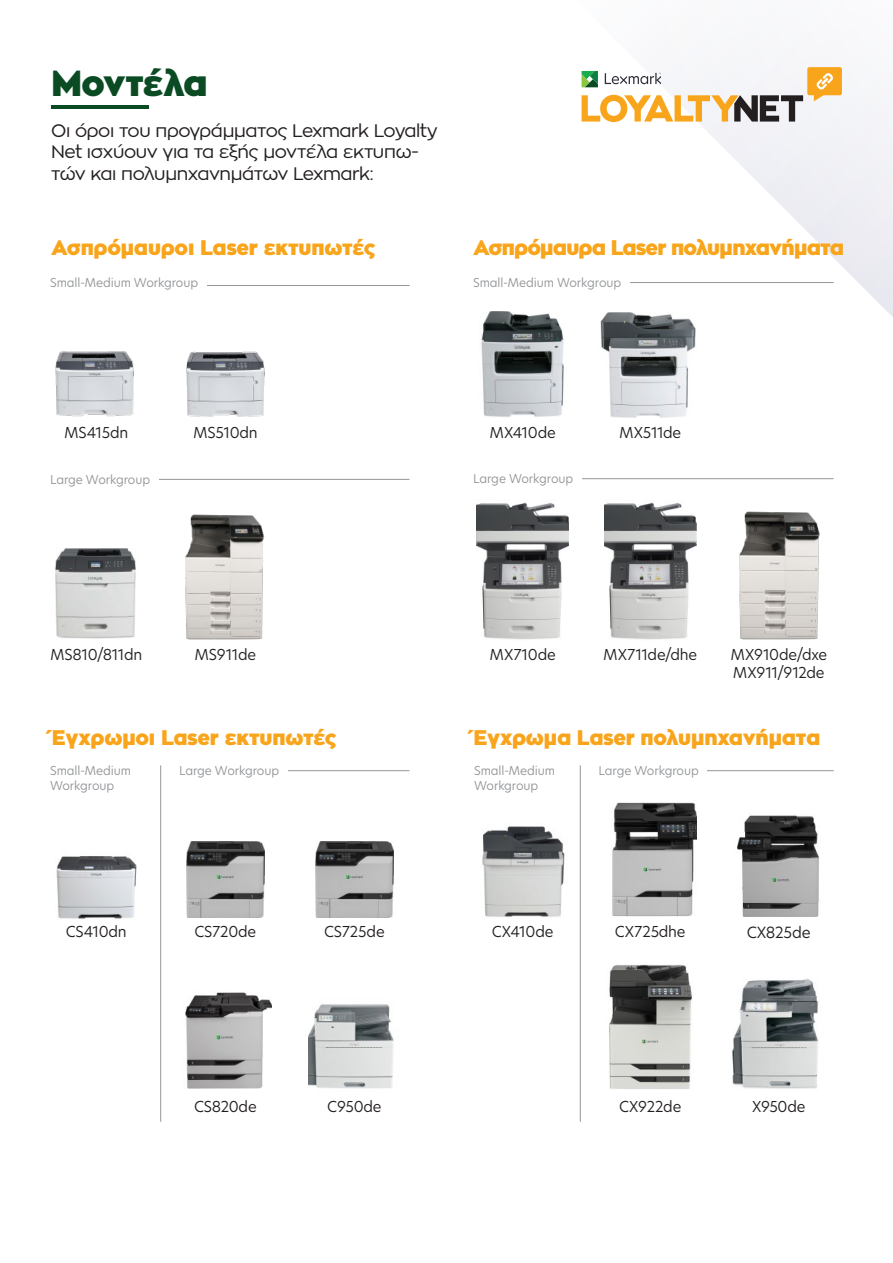
<style>
.page{position:relative;width:893px;height:1263px;background:#fff}
.page>*{position:absolute;margin:0;border:0;box-sizing:border-box;transform-origin:0 0}
.t1{font:900 36px "Zona Pro";letter-spacing:-.025em;color:#0b4b24}
.t2{font:900 21px "Zona Pro";letter-spacing:-.02em;color:#f9a51b}
.t3{font:900 21px "Zona Pro";letter-spacing:-.04em;color:#f9a51b}
.t4{font:18px/21.6px "Zona Pro";letter-spacing:-.025em;color:#231f20}
.t5{font:15.15px "TP Hero";letter-spacing:-.02em;color:#231f20}
.t6{font:14.85px/18px "TP Hero";letter-spacing:-.02em;color:#231f20}
.t7{font:12px/15px "TP Hero";letter-spacing:-.01em;color:#939598}
</style>
<div class="page">
<svg style="left:607px;top:94px;width:286px;height:223px"></svg>
<svg style="left:581px;top:67px;width:261px;height:55px"></svg>
<hr style="left:51px;top:105px;width:98px;height:3px;background:#0b4b24">
<img style="left:56px;top:856px;width:81px;height:63px">
<img style="left:185px;top:514px;width:80px;height:126px">
<img style="left:55px;top:351px;width:79px;height:66px">
<img style="left:481px;top:311px;width:83px;height:106px">
<img style="left:55px;top:548px;width:81px;height:90px">
<img style="left:186px;top:351px;width:79px;height:66px">
<img style="left:600px;top:313px;width:101px;height:104px">
<img style="left:604px;top:502px;width:92px;height:138px">
<img style="left:477px;top:502px;width:92px;height:138px">
<img style="left:482px;top:826px;width:83px;height:91px">
<img style="left:733px;top:979px;width:86px;height:110px">
<img style="left:739px;top:511px;width:81px;height:129px">
<hr style="left:51px;top:285px;width:358px;height:1px;background:#939598">
<hr style="left:474px;top:282px;width:360px;height:1px;background:#939598">
<hr style="left:51px;top:479px;width:358px;height:1px;background:#939598">
<hr style="left:180px;top:770px;width:229px;height:1px;background:#939598">
<hr style="left:600px;top:770px;width:234px;height:1px;background:#939598">
<hr style="left:160px;top:765px;width:1px;height:357px;background:#939598">
<hr style="left:580px;top:765px;width:1px;height:357px;background:#939598">
<hr style="left:474px;top:478px;width:360px;height:1px;background:#939598">
<div style="left:50px;top:277px;width:157px;height:10px;background:#fff"></div>
<div style="left:473px;top:277px;width:157px;height:10px;background:#fff"></div>
<div style="left:50px;top:474px;width:109px;height:10px;background:#fff"></div>
<div style="left:179px;top:765px;width:109px;height:10px;background:#fff"></div>
<div style="left:599px;top:765px;width:108px;height:10px;background:#fff"></div>
<div style="left:473px;top:473px;width:109px;height:10px;background:#fff"></div>
<img style="left:315px;top:842px;width:79px;height:76px">
<img style="left:186px;top:842px;width:78px;height:76px">
<img style="left:185px;top:992px;width:86px;height:97px">
<img style="left:308px;top:1004px;width:86px;height:85px">
<img style="left:612px;top:802px;width:84px;height:115px">
<img style="left:737px;top:815px;width:82px;height:102px">
<img style="left:609px;top:964px;width:83px;height:125px">
<h1 class="t1" style="left:51px;top:59px;width:158px">Μοντέλα</h1>
<p class="t4" style="left:51px;top:119px;width:388px">Oι όροι του προγράμματος Lexmark Loyalty<br>Net ισχύουν για τα εξής μοντέλα εκτυπω&shy;τών και πολυμηχανημάτων Lexmark:</p>
<h2 class="t2" style="left:51px;top:234px;width:326px">Ασπρόμαυροι Laser εκτυπωτές</h2>
<h2 class="t3" style="left:473px;top:234px;width:373px">Ασπρόμαυρα Laser πολυμηχανήματα</h2>
<p class="t7" style="left:50px;top:274px;width:150px">Small-Medium Workgroup</p>
<p class="t7" style="left:473px;top:274px;width:150px">Small-Medium Workgroup</p>
<p class="t6" style="left:64px;top:423px;width:66px">MS415dn</p>
<p class="t6" style="left:489px;top:423px;width:68px">MX410de</p>
<p class="t6" style="left:193px;top:423px;width:66px">MS510dn</p>
<p class="t6" style="left:619px;top:423px;width:64px">MX511de</p>
<p class="t7" style="left:50px;top:471px;width:102px">Large Workgroup</p>
<p class="t7" style="left:473px;top:471px;width:102px">Large Workgroup</p>
<p class="t6" style="left:50px;top:645px;width:94px">MS810/811dn</p>
<p class="t6" style="left:490px;top:645px;width:68px">MX710de</p>
<p class="t6" style="left:195px;top:645px;width:63px">MS911de</p>
<p class="t6" style="left:603px;top:645px;width:95px">MX711de/dhe</p>
<p class="t6" style="left:730px;top:645px;width:98px">MX910de/dxe<br>MX911/912de</p>
<h2 class="t2" style="left:52px;top:724px;width:286px">Έγχρωμοι Laser εκτυπωτές</h2>
<h2 class="t2" style="left:473px;top:724px;width:348px">Έγχρωμα Laser πολυμηχανήματα</h2>
<p class="t7" style="left:50px;top:763px;width:82px">Small-Medium<br>Workgroup</p>
<p class="t7" style="left:474px;top:763px;width:82px">Small-Medium<br>Workgroup</p>
<p class="t7" style="left:179px;top:763px;width:102px">Large Workgroup</p>
<p class="t7" style="left:599px;top:763px;width:102px">Large Workgroup</p>
<p class="t6" style="left:66px;top:922px;width:63px">CS410dn</p>
<p class="t6" style="left:194px;top:922px;width:63px">CS720de</p>
<p class="t6" style="left:324px;top:922px;width:62px">CS725de</p>
<p class="t6" style="left:492px;top:922px;width:63px">CX410de</p>
<p class="t6" style="left:615px;top:922px;width:72px">CX725dhe</p>
<p class="t5" style="left:747px;top:922px;width:65px">CX825de</p>
<p class="t6" style="left:194px;top:1097px;width:64px">CS820de</p>
<p class="t6" style="left:327px;top:1097px;width:56px">C950de</p>
<p class="t6" style="left:619px;top:1097px;width:64px">CX922de</p>
<p class="t6" style="left:752px;top:1097px;width:55px">X950de</p>
</div>
